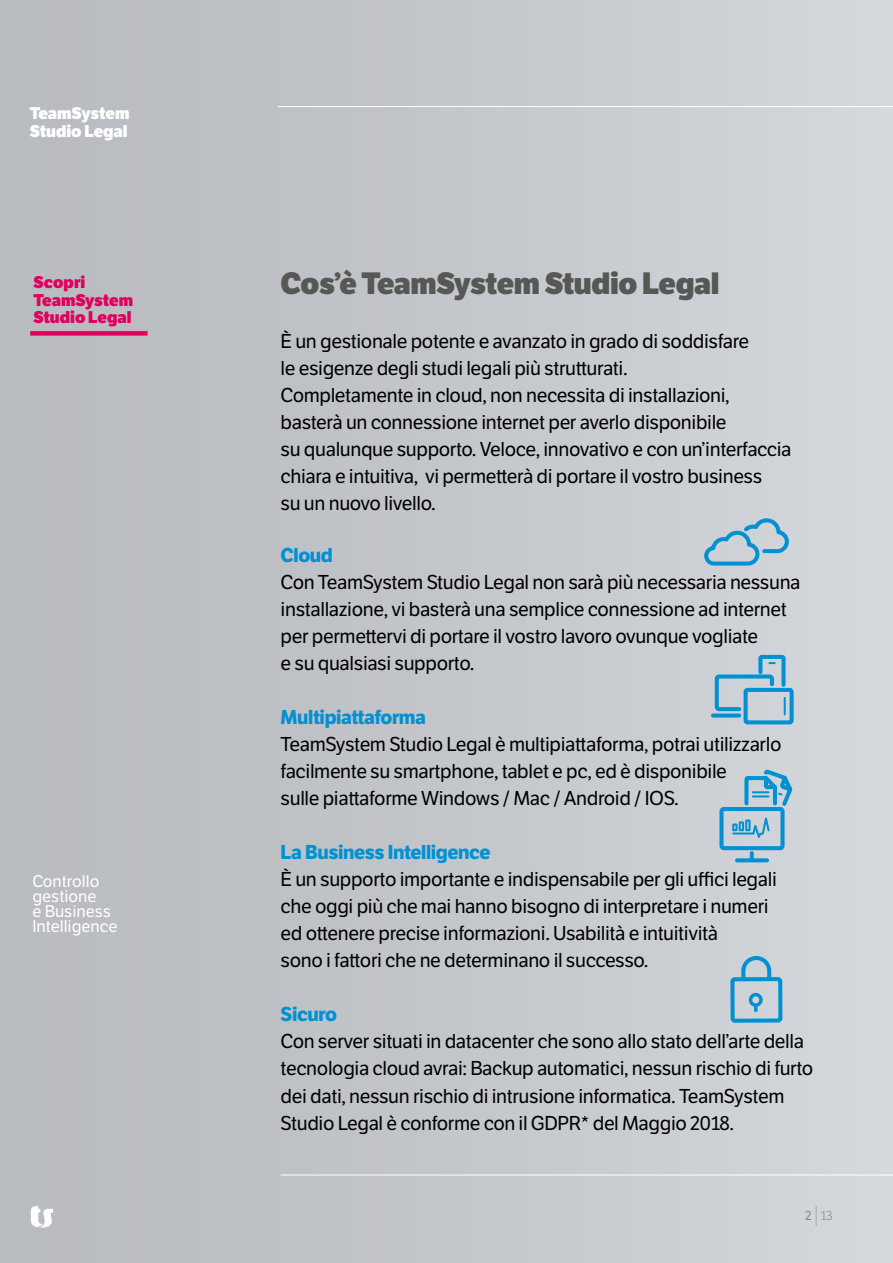
<style>
.page{position:relative;width:893px;height:1263px;background:#fff}
.page>*{position:absolute;margin:0;border:0;box-sizing:border-box;transform-origin:0 0}
.t1{font:800 30px "LFT Etica";letter-spacing:-.01em;color:#575756}
.t2{font:19.5px/27px "LFT Etica";letter-spacing:-.02em;color:#000}
.t3{font:700 19.5px "LFT Etica";letter-spacing:-.02em;color:#0091d3}
.t4{font:16.5px/15px "LFT Etica";color:#fff}
.t5{font:800 16.5px/17.2px "LFT Etica";color:#e1005e}
.t6{font:800 16.5px/18px "LFT Etica";color:#fff}
.t7{font:300 12.75px "LFT Etica";color:#878787}
.s1{font-weight:400}
</style>
<div class="page">
<div style="left:0;top:0;width:893px;height:1263px;background:linear-gradient(to right,#b6b8bc,#d3d6db)"></div>
<svg style="left:816px;top:1206px;width:1px;height:20px"></svg>
<svg style="left:31px;top:1206px;width:22px;height:21px"></svg>
<hr style="left:278px;top:106px;width:615px;height:1px;background:#fff">
<hr style="left:281px;top:1175px;width:612px;height:1px;background:#fff">
<svg style="left:702px;top:516px;width:89px;height:52px;background:#a6c5d6"></svg>
<div style="left:744px;top:688px;width:50px;height:36px;border:4px solid #0091d3;border-radius:2px"></div>
<svg style="left:709px;top:653px;width:79px;height:67px;background:#9fc3d5"></svg>
<div style="left:730px;top:977px;width:52px;height:46px;border:4px solid #0091d3;border-radius:2px"></div>
<svg style="left:749px;top:993px;width:14px;height:19px"></svg>
<svg style="left:739px;top:954px;width:34px;height:28px"></svg>
<svg style="left:717px;top:771px;width:81px;height:93px;background:#9ac1d6"></svg>
<div style="left:30px;top:331px;width:118px;height:5px;background:#e1005e"></div>
<p class="t6" style="left:30px;top:105px;width:101px">TeamSystem<br>Studio Legal</p>
<p class="t5" style="left:34px;top:274px;width:101px">Scopri<br>TeamSystem<br>Studio Legal</p>
<p class="t4" style="left:32px;top:874px;width:87px">Controllo gestione<br>e Business<br>Intelligence</p>
<h1 class="t1" style="left:281px;top:265px;width:440px">Cos’è TeamSystem Studio Legal</h1>
<p class="t2" style="left:281px;top:328px;width:512px">È un gestionale potente e avanzato in grado di soddisfare<br>le esigenze degli studi legali più strutturati.<br>Completamente in cloud, non necessita di installazioni, basterà un connessione internet per averlo disponibile<br>su qualunque supporto. Veloce, innovativo e con un’interfaccia chiara e intuitiva, vi permetterà di portare il vostro business<br>su un nuovo livello.</p>
<p class="t3" style="left:281px;top:543px;width:54px">Cloud</p>
<p class="t2" style="left:281px;top:569px;width:521px">Con TeamSystem Studio Legal non sarà più necessaria nessuna installazione, vi basterà una semplice connessione ad internet per permettervi di portare il vostro lavoro ovunque vogliate<br>e su qualsiasi supporto.</p>
<p class="t3" style="left:281px;top:705px;width:147px">Multipiattaforma</p>
<p class="t2" style="left:281px;top:731px;width:502px">TeamSystem Studio Legal è multipiattaforma, potrai utilizzarlo facilmente su smartphone, tablet e pc, ed è disponibile<br>sulle piattaforme Windows / Mac / Android / IOS.</p>
<p class="t3" style="left:281px;top:840px;width:211px">La Business Intelligence</p>
<p class="t2" style="left:281px;top:866px;width:498px">È un supporto importante e indispensabile per gli uffici legali che oggi più che mai hanno bisogno di interpretare i numeri ed ottenere precise informazioni. Usabilità e intuitività<br>sono i fattori che ne determinano il successo.</p>
<p class="t3" style="left:281px;top:1003px;width:58px">Sicuro</p>
<p class="t2" style="left:281px;top:1028px;width:534px">Con server situati in datacenter che sono allo stato dell’arte della tecnologia cloud avrai: Backup automatici, nessun rischio di furto dei dati, nessun rischio di intrusione informatica. TeamSystem Studio Legal è conforme con il GDPR* del Maggio 2018.</p>
<p class="t7" style="left:805px;top:1208px;width:29px"><span class="s1">2</span> 13</p>
</div>
